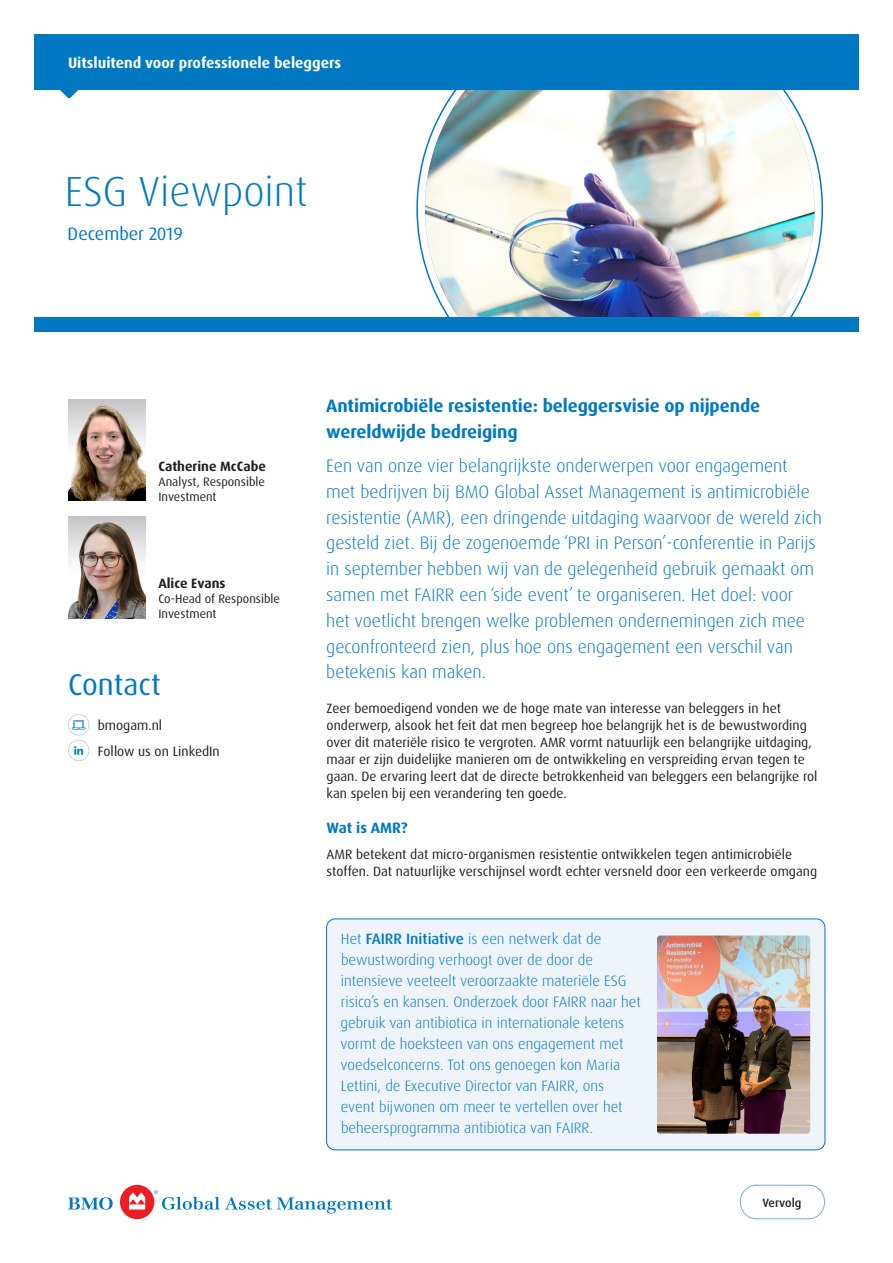
<style>
.page{position:relative;width:893px;height:1263px;background:#fff}
.page>*{position:absolute;margin:0;border:0;box-sizing:border-box;transform-origin:0 0}
.Title_28pt_blue{font:300 42px "Dax Pro";color:#0079c2}
.Contact_us{font:30px "Dax Pro";color:#0079c2}
.Heading_10pt_blue__2{font:300 18px/25.8px "Dax Pro";color:#0079c2}
.Title_28pt_blue-2{font:700 18px/25.8px "Dax Pro";letter-spacing:-.005em;color:#0079c2}
.t1{font:18px "Dax Pro";color:#0079c2}
.MC_body{font:300 15px/21px "Dax Pro";color:#0079c2}
.Header_date{font:700 15px "Dax Pro";color:#fff}
.Heading_10pt_blue__2-2{font:700 15px "Dax Pro";color:#0079c2}
.Body_9pt__2mm{font:13.5px/17.1px "Dax Pro";color:#231f20}
.Tel_fax_web{font:13.5px "Dax Pro";color:#231f20}
.Quote_author{font:700 13.5px "Dax Pro";color:#231f20}
.Flowing_text_headlin{font:12.3px/15.3px "Dax Pro";color:#231f20}
.Continued{font:500 12px "Dax Pro";color:#231f20}
.s1{color:#fff}
.s2{font-weight:500}
</style>
<div class="page">
<img style="left:68px;top:400px;width:78px;height:101px">
<div style="left:327px;top:919px;width:498px;height:231px;background:#eff4fa;border-radius:9px"></div>
<div style="left:326px;top:918px;width:499px;height:232px;border:1px solid #0079c2;border-radius:9px"></div>
<svg style="left:416px;top:149px;width:408px;height:169px"></svg>
<img style="left:425px;top:90px;width:389px;height:228px">
<svg style="left:68px;top:1197px;width:45px;height:13px"></svg>
<div style="left:120px;top:1185px;width:34px;height:34px;background:#ee1d23;border-radius:50%"></div>
<svg style="left:129px;top:1192px;width:16px;height:17px"></svg>
<svg style="left:154px;top:1190px;width:238px;height:23px"></svg>
<svg style="left:739px;top:1184px;width:86px;height:35px"></svg>
<div style="left:34px;top:318px;width:825px;height:14px;background:#0079c2"></div>
<img style="left:68px;top:517px;width:78px;height:101px">
<img style="left:657px;top:935px;width:153px;height:199px">
<div style="left:68px;top:714px;width:21px;height:21px;border:1px solid #d1d2d4;border-radius:50%"></div>
<svg style="left:72px;top:720px;width:14px;height:9px"></svg>
<div style="left:68px;top:740px;width:21px;height:21px;border:1px solid #d1d2d4;border-radius:50%"></div>
<svg style="left:74px;top:746px;width:9px;height:9px"></svg>
<div style="left:34px;top:34px;width:825px;height:56px;background:#0079c2"></div>
<svg style="left:60px;top:90px;width:18px;height:8px"></svg>
<p class="Header_date" style="left:68px;top:53px;width:275px">Uitsluitend voor professionele beleggers</p>
<p class="Title_28pt_blue" style="left:65px;top:164px;width:244px">ESG Viewpoint</p>
<p class="t1" style="left:68px;top:223px;width:117px">December 2019</p>
<p class="Quote_author" style="left:158px;top:457px;width:109px">Catherine McCabe</p>
<p class="Flowing_text_headlin" style="left:158px;top:474px;width:108px">Analyst, Responsible<br>Investment</p>
<p class="Quote_author" style="left:158px;top:574px;width:69px">Alice Evans</p>
<p class="Flowing_text_headlin" style="left:158px;top:591px;width:123px">Co-Head of Responsible<br>Investment</p>
<p class="Contact_us" style="left:68px;top:666px;width:94px">Contact</p>
<p class="Tel_fax_web" style="left:98px;top:716px;width:66px">bmogam.nl</p>
<p class="Tel_fax_web" style="left:89px;top:742px;width:132px"><span class="s1">=</span>Follow us on LinkedIn</p>
<p class="Title_28pt_blue-2" style="left:326px;top:393px;width:436px">Antimicrobiële resistentie: beleggersvisie op nijpende wereldwijde bedreiging</p>
<p class="Heading_10pt_blue__2" style="left:326px;top:453px;width:497px">Een van onze vier belangrijkste onderwerpen voor engagement<br>met bedrijven bij BMO Global Asset Management is antimicrobiële resistentie (AMR), een dringende uitdaging waarvoor de wereld zich gesteld ziet. Bij de zogenoemde ‘PRI in Person’-conferentie in Parijs in september hebben wij van de gelegenheid gebruik gemaakt om samen met FAIRR een ‘side event’ te organiseren. Het doel: voor<br>het voetlicht brengen welke problemen ondernemingen zich mee geconfronteerd zien, plus hoe ons engagement een verschil van betekenis kan maken.</p>
<p class="Body_9pt__2mm" style="left:327px;top:699px;width:492px">Zeer bemoedigend vonden we de hoge mate van interesse van beleggers in het onderwerp, alsook het feit dat men begreep hoe belangrijk het is de bewustwording over dit materiële risico te vergroten. AMR vormt natuurlijk een belangrijke uitdaging, maar er zijn duidelijke manieren om de ontwikkeling en verspreiding ervan tegen te gaan. De ervaring leert dat de directe betrokkenheid van beleggers een belangrijke rol kan spelen bij een verandering ten goede.</p>
<p class="Heading_10pt_blue__2-2" style="left:327px;top:818px;width:83px">Wat is AMR?</p>
<p class="Body_9pt__2mm" style="left:327px;top:845px;width:492px">AMR betekent dat micro-organismen resistentie ontwikkelen tegen antimicrobiële stoffen. Dat natuurlijke verschijnsel wordt echter versneld door een verkeerde omgang</p>
<p class="MC_body" style="left:341px;top:929px;width:302px">Het <span class="s2">FAIRR Initiative</span> is een netwerk dat de bewustwording verhoogt over de door de intensieve veeteelt veroorzaakte materiële ESG risico’s en kansen. Onderzoek door FAIRR naar het gebruik van antibiotica in internationale ketens vormt de hoeksteen van ons engagement met voedselconcerns. Tot ons genoegen kon Maria Lettini, de Executive Director van FAIRR, ons event bijwonen om meer te vertellen over het beheersprogramma antibiotica van FAIRR.</p>
<p class="Continued" style="left:762px;top:1195px;width:41px">Vervolg</p>
</div>
